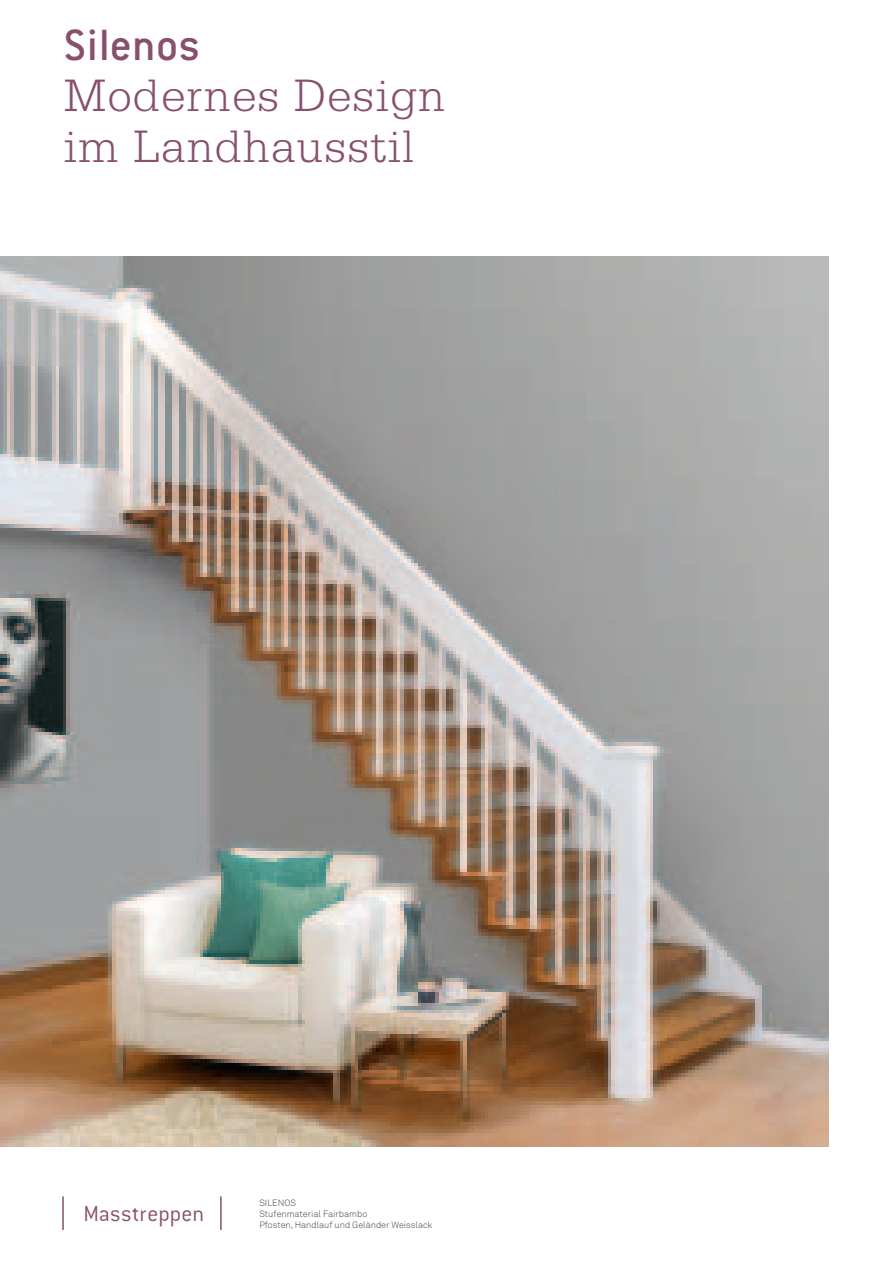
<style>
.page{position:relative;width:893px;height:1263px;background:#fff}
.page>*{position:absolute;margin:0;border:0;box-sizing:border-box;transform-origin:0 0}
.t1{font:300 48px/51px "Serifa Std";letter-spacing:.03em;color:#87506c}
.t2{font:500 48px "Conduit ITC Std";letter-spacing:.01em;color:#87506c}
.t3{font:300 24px "Conduit ITC Std";letter-spacing:.005em;color:#87506c}
.t4{font:9px/10.8px "Akkurat Light Pro";color:#3e3e3f}
</style>
<div class="page">
<img style="left:0;top:257px;width:829px;height:889px">
<hr style="left:220px;top:1196px;width:2px;height:34px;background:#87506c">
<hr style="left:62px;top:1196px;width:2px;height:34px;background:#87506c">
<h1 class="t2" style="left:64px;top:16px;width:138px">Silenos</h1>
<h1 class="t1" style="left:64px;top:70px;width:383px">Modernes Design im Landhausstil</h1>
<h2 class="t3" style="left:84px;top:1198px;width:122px">Masstreppen</h2>
<p class="t4" style="left:259px;top:1197px;width:6px">sile</p>
<p class="t4" style="left:259px;top:1197px;width:175px;text-indent:18px">nos<br>Stufenmaterial Fairbambo<br>Pfosten, Handlauf und Geländer Weisslack</p>
</div>
